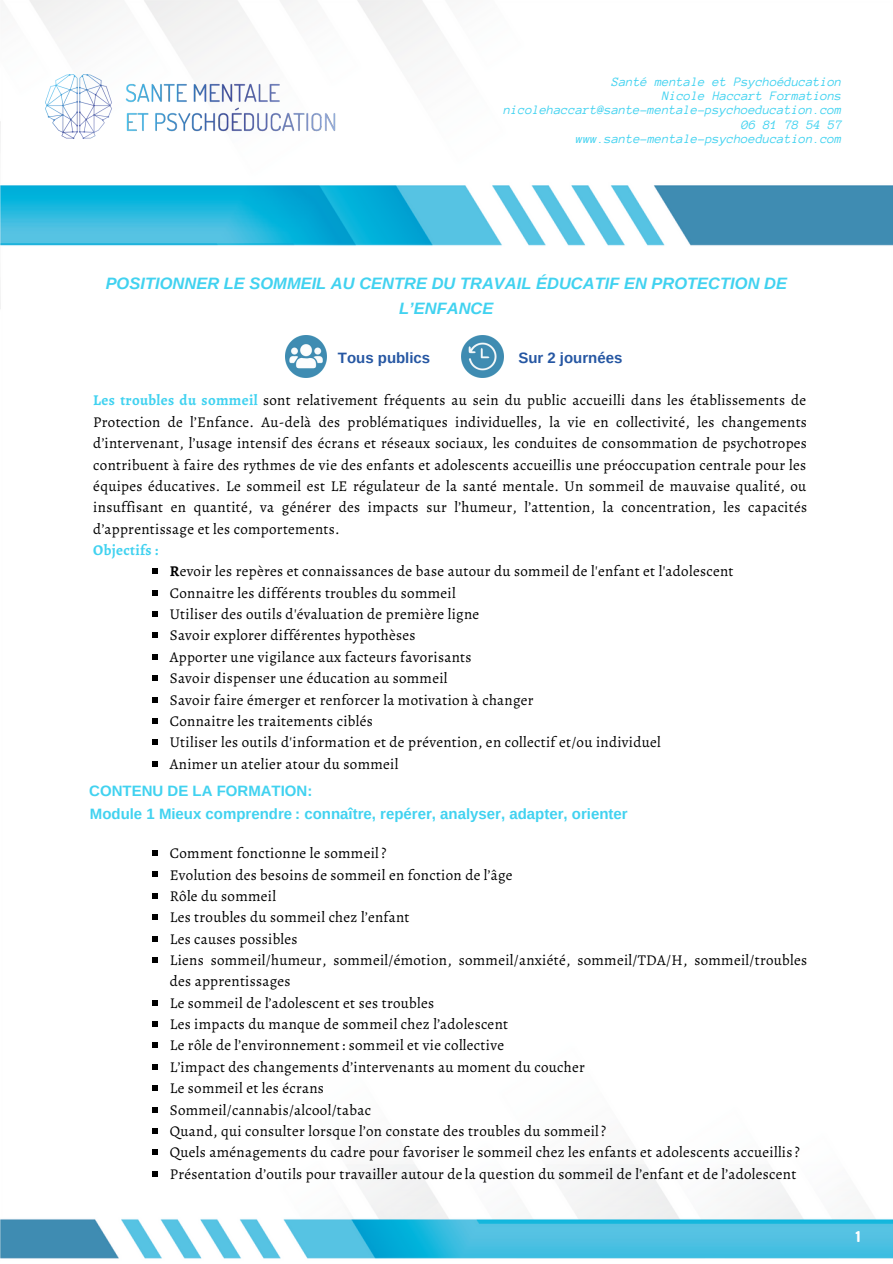
<style>
.page{position:relative;width:893px;height:1264px;background:#fff}
.page>*{position:absolute;margin:0;border:0;box-sizing:border-box;transform-origin:0 0}
.t1{font:italic 700 16.5px/24.8px "Arimo";color:#41d2f0;text-align:center}
.t2{font:15px/21.3px "Alegreya";letter-spacing:.02em;color:#000}
.t3{font:700 15px/22.8px "Arimo";color:#41d2f0}
.t4{font:700 15px "Arimo";color:#2657a3}
.t5{font:700 15px "Alegreya";letter-spacing:.02em;color:#41d2f0}
.t6{font:800 15px "Dosis";color:#fff}
.t7{font:italic 13.2px/14.2px "Anonymous Pro";color:#41d2f0;text-align:right}
.s1{font-weight:700;color:#41d2f0}
.s2{font-weight:700}
</style>
<div class="page">
<img style="left:0;top:0;width:892px;height:1259px">
<img style="left:45px;top:74px;width:291px;height:64px">
<img style="left:462px;top:335px;width:41px;height:42px">
<img style="left:285px;top:336px;width:42px;height:41px">
<svg style="left:152px;top:568px;width:5px;height:6px"></svg>
<svg style="left:152px;top:590px;width:5px;height:5px"></svg>
<svg style="left:152px;top:611px;width:5px;height:6px"></svg>
<svg style="left:152px;top:632px;width:5px;height:6px"></svg>
<svg style="left:152px;top:654px;width:5px;height:5px"></svg>
<svg style="left:152px;top:675px;width:5px;height:6px"></svg>
<svg style="left:152px;top:696px;width:5px;height:6px"></svg>
<svg style="left:152px;top:718px;width:5px;height:5px"></svg>
<svg style="left:152px;top:739px;width:5px;height:6px"></svg>
<svg style="left:152px;top:760px;width:5px;height:6px"></svg>
<svg style="left:152px;top:850px;width:5px;height:6px"></svg>
<svg style="left:152px;top:871px;width:5px;height:6px"></svg>
<svg style="left:152px;top:893px;width:5px;height:5px"></svg>
<svg style="left:152px;top:914px;width:5px;height:6px"></svg>
<svg style="left:152px;top:935px;width:5px;height:6px"></svg>
<svg style="left:152px;top:957px;width:5px;height:5px"></svg>
<svg style="left:152px;top:999px;width:5px;height:6px"></svg>
<svg style="left:152px;top:1021px;width:5px;height:5px"></svg>
<svg style="left:152px;top:1042px;width:5px;height:6px"></svg>
<svg style="left:152px;top:1063px;width:5px;height:6px"></svg>
<svg style="left:152px;top:1085px;width:5px;height:5px"></svg>
<svg style="left:152px;top:1106px;width:5px;height:6px"></svg>
<svg style="left:152px;top:1128px;width:5px;height:5px"></svg>
<svg style="left:152px;top:1149px;width:5px;height:6px"></svg>
<svg style="left:152px;top:1170px;width:5px;height:6px"></svg>
<p class="t7" style="left:503px;top:74px;width:340px">Santé mentale et Psychoéducation<br>Nicole Haccart Formations nicolehaccart@sante-mentale-psychoeducation.com 06 81 78 54 57 www.sante-mentale-psychoeducation.com</p>
<p class="t1" style="left:106px;top:271px;width:682px">POSITIONNER LE SOMMEIL AU CENTRE DU TRAVAIL ÉDUCATIF EN PROTECTION DE<br>L’ENFANCE</p>
<p class="t4" style="left:338px;top:349px;width:94px">Tous publics</p>
<p class="t4" style="left:518px;top:349px;width:106px">Sur 2 journées</p>
<p class="t2" style="left:93px;top:390px;width:715px;text-align:justify"><span class="s1">Les troubles du sommeil</span> sont relativement fréquents au sein du public accueilli dans les établissements de Protection de l’Enfance. Au-delà des problématiques individuelles, la vie en collectivité, les changements d’intervenant, l’usage intensif des écrans et réseaux sociaux, les conduites de consommation de psychotropes contribuent à faire des rythmes de vie des enfants et adolescents accueillis une préoccupation centrale pour les équipes éducatives. Le sommeil est LE régulateur de la santé mentale. Un sommeil de mauvaise qualité, ou insuffisant en quantité, va générer des impacts sur l’humeur, l’attention, la concentration, les capacités d’apprentissage et les comportements.</p>
<p class="t5" style="left:93px;top:539px;width:67px">Objectifs :</p>
<p class="t2" style="left:170px;top:560px;width:565px"><span class="s2">R</span>evoir les repères et connaissances de base autour du sommeil de l'enfant et l'adolescent Connaitre les différents troubles du sommeil<br>Utiliser des outils d'évaluation de première ligne<br>Savoir explorer différentes hypothèses<br>Apporter une vigilance aux facteurs favorisants<br>Savoir dispenser une éducation au sommeil<br>Savoir faire émerger et renforcer la motivation à changer<br>Connaitre les traitements ciblés<br>Utiliser les outils d'information et de prévention, en collectif et/ou individuel<br>Animer un atelier atour du sommeil</p>
<p class="t3" style="left:89px;top:779px;width:540px">CONTENU DE LA FORMATION:<br>Module 1 Mieux comprendre : connaître, repérer, analyser, adapter, orienter</p>
<p class="t2" style="left:170px;top:842px;width:638px">Comment fonctionne le sommeil?<br>Evolution des besoins de sommeil en fonction de l’âge<br>Rôle du sommeil<br>Les troubles du sommeil chez l’enfant<br>Les causes possibles<br>Liens sommeil/humeur, sommeil/émotion, sommeil/anxiété, sommeil/TDA/H, sommeil/troubles des apprentissages<br>Le sommeil de l’adolescent et ses troubles<br>Les impacts du manque de sommeil chez l’adolescent<br>Le rôle de l’environnement: sommeil et vie collective<br>L’impact des changements d’intervenants au moment du coucher<br>Le sommeil et les écrans<br>Sommeil/cannabis/alcool/tabac<br>Quand, qui consulter lorsque l’on constate des troubles du sommeil?<br>Quels aménagements du cadre pour favoriser le sommeil chez les enfants et adolescents accueillis ?<br>Présentation d’outils pour travailler autour de la question du sommeil de l’enfant et de l’adolescent</p>
<p class="t6" style="left:855px;top:1226px;width:6px">1</p>
</div>
